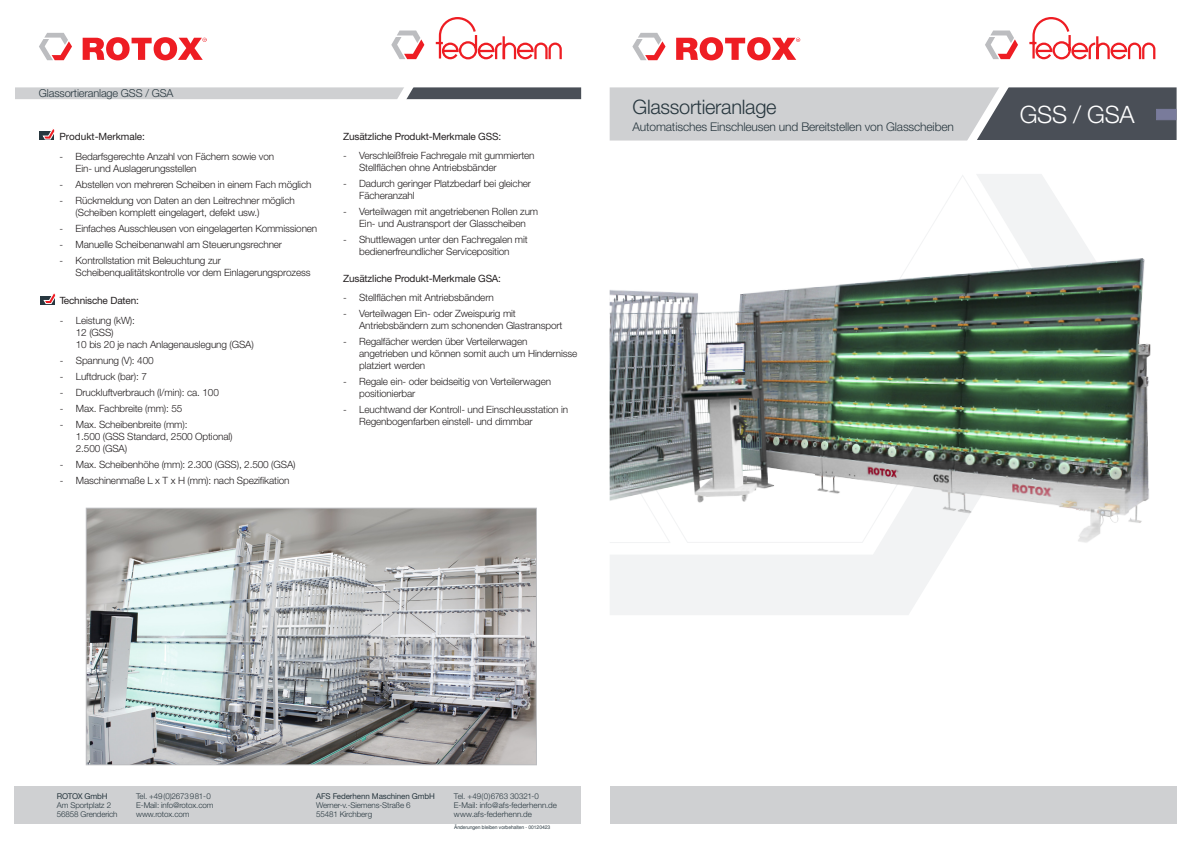
<style>
.page{position:relative;width:1191px;height:842px;background:#fff}
.page>*{position:absolute;margin:0;border:0;box-sizing:border-box;transform-origin:0 0}
.Headline{font:300 24px "Helvetica Neue";letter-spacing:-.015em;color:#fff}
.Headline-2{font:300 20px "Helvetica Neue";letter-spacing:-.015em;color:#28373f}
.Headline-3{font:300 12px "Helvetica Neue";letter-spacing:-.015em;color:#28373f}
.Headline-4{font:300 11px "Helvetica Neue";letter-spacing:-.015em;color:#28373f}
.Fließtext{font:300 10px/12px "Helvetica Neue";letter-spacing:-.015em;color:#231f20}
.Maschinenbezeichnug{font:10px "Helvetica Neue CE";letter-spacing:-.015em;color:#231f20}
.t1{font:300 8px/9px "Helvetica Neue";letter-spacing:-.015em;color:#28373f}
.t2{font:8px "Helvetica Neue CE";letter-spacing:-.015em;color:#28373f}
.t3{font:300 8px "Helvetica Neue";letter-spacing:.005em;color:#28373f}
.t4{font:5px "Helvetica";letter-spacing:-.015em;color:#28373f}
</style>
<div class="page">
<div style="left:40px;top:296px;width:14px;height:8px;background:#28373f"></div>
<svg style="left:44px;top:293px;width:12px;height:11px"></svg>
<div style="left:610px;top:569px;width:326px;height:46px;background:#f2f3f4"></div>
<div style="left:610px;top:786px;width:566px;height:37px;background:#cfd0d2"></div>
<div style="left:14px;top:786px;width:567px;height:37px;background:#cfd0d2"></div>
<img style="left:609px;top:254px;width:542px;height:315px">
<svg style="left:609px;top:17px;width:567px;height:237px"></svg>
<svg style="left:15px;top:17px;width:566px;height:123px"></svg>
<img style="left:88px;top:510px;width:447px;height:253px">
<div style="left:86px;top:508px;width:451px;height:257px;border:1px solid #bcbdc0"></div>
<p class="Headline-4" style="left:39px;top:86px;width:136px">Glassortieranlage GSS / GSA</p>
<p class="Maschinenbezeichnug" style="left:60px;top:130px;width:87px">Produkt-Merkmale:</p>
<p class="Fließtext" style="left:76px;top:150px;width:200px;text-indent:-16px">- Bedarfsgerechte Anzahl von Fächern sowie von<br>Ein- und Auslagerungsstellen</p>
<p class="Fließtext" style="left:60px;top:178px;width:253px">- Abstellen von mehreren Scheiben in einem Fach möglich</p>
<p class="Fließtext" style="left:76px;top:194px;width:221px;text-indent:-16px">- Rückmeldung von Daten an den Leitrechner möglich (Scheiben komplett eingelagert, defekt usw.)</p>
<p class="Fließtext" style="left:60px;top:222px;width:259px">- Einfaches Ausschleusen von eingelagerten Kommissionen</p>
<p class="Fließtext" style="left:60px;top:238px;width:224px">- Manuelle Scheibenanwahl am Steuerungsrechner</p>
<p class="Fließtext" style="left:76px;top:254px;width:236px;text-indent:-16px">- Kontrollstation mit Beleuchtung zur<br>Scheibenqualitätskontrolle vor dem Einlagerungsprozess</p>
<p class="Maschinenbezeichnug" style="left:60px;top:294px;width:81px">Technische Daten:</p>
<p class="Fließtext" style="left:76px;top:314px;width:179px;text-indent:-16px">- Leistung (kW):<br>12 (GSS)<br>10 bis 20 je nach Anlagenauslegung (GSA)</p>
<p class="Fließtext" style="left:60px;top:354px;width:95px">- Spannung (V): 400</p>
<p class="Fließtext" style="left:60px;top:370px;width:89px">- Luftdruck (bar): 7</p>
<p class="Fließtext" style="left:60px;top:386px;width:161px">- Druckluftverbrauch (l/min): ca. 100</p>
<p class="Fließtext" style="left:60px;top:402px;width:124px">- Max. Fachbreite (mm): 55</p>
<p class="Fließtext" style="left:76px;top:418px;width:158px;text-indent:-16px">- Max. Scheibenbreite (mm):<br>1.500 (GSS Standard, 2500 Optional)<br>2.500 (GSA)</p>
<p class="Fließtext" style="left:60px;top:458px;width:237px">- Max. Scheibenhöhe (mm): 2.300 (GSS), 2.500 (GSA)</p>
<p class="Fließtext" style="left:60px;top:474px;width:231px">- Maschinenmaße L x T x H (mm): nach Spezifikation</p>
<p class="Maschinenbezeichnug" style="left:343px;top:131px;width:160px">Zusätzliche Produkt-Merkmale GSS:</p>
<p class="Fließtext" style="left:359px;top:149px;width:177px;text-indent:-16px">- Verschleißfreie Fachregale mit gummierten<br>Stellflächen ohne Antriebsbänder</p>
<p class="Fließtext" style="left:359px;top:177px;width:173px;text-indent:-16px">- Dadurch geringer Platzbedarf bei gleicher<br>Fächeranzahl</p>
<p class="Fließtext" style="left:343px;top:205px;width:197px;text-align:center">- Verteilwagen mit angetriebenen Rollen zum<br>Ein- und Austransport der Glasscheiben</p>
<p class="Fließtext" style="left:343px;top:233px;width:186px;text-align:center">- Shuttlewagen unter den Fachregalen mit bedienerfreundlicher Serviceposition</p>
<p class="Maschinenbezeichnug" style="left:343px;top:273px;width:159px">Zusätzliche Produkt-Merkmale GSA:</p>
<p class="Fließtext" style="left:343px;top:291px;width:152px">- Stellflächen mit Antriebsbändern</p>
<p class="Fließtext" style="left:359px;top:307px;width:205px;text-indent:-16px">- Verteilwagen Ein- oder Zweispurig mit<br>Antriebsbändern zum schonenden Glastransport</p>
<p class="Fließtext" style="left:359px;top:335px;width:220px;text-indent:-16px">- Regalfächer werden über Verteilerwagen angetrieben und können somit auch um Hindernisse platziert werden</p>
<p class="Fließtext" style="left:359px;top:375px;width:193px;text-indent:-16px">- Regale ein- oder beidseitig von Verteilerwagen positionierbar</p>
<p class="Fließtext" style="left:359px;top:403px;width:210px;text-indent:-16px">- Leuchtwand der Kontroll- und Einschleusstation in<br>Regenbogenfarben einstell- und dimmbar</p>
<p class="Headline-2" style="left:632px;top:94px;width:146px">Glassortieranlage</p>
<p class="Headline-3" style="left:632px;top:119px;width:323px">Automatisches Einschleusen und Bereitstellen von Glasscheiben</p>
<p class="Headline" style="left:1019px;top:100px;width:116px">GSS / GSA</p>
<p class="t2" style="left:57px;top:791px;width:52px">ROTOX GmbH</p>
<p class="t1" style="left:57px;top:800px;width:56px">Am Sportplatz 2</p>
<p class="t1" style="left:57px;top:809px;width:62px">56858 Grenderich</p>
<p class="t1" style="left:136px;top:791px;width:79px">Tel. +49(0)2673 981-0<br>E-Mail: info@rotox.com</p>
<p class="t1" style="left:136px;top:809px;width:55px">www.rotox.com</p>
<p class="t2" style="left:316px;top:791px;width:120px">AFS Federhenn Maschinen GmbH</p>
<p class="t1" style="left:316px;top:800px;width:96px">Werner-v.-Siemens-Straße 6</p>
<p class="t1" style="left:316px;top:809px;width:58px">55481 Kirchberg</p>
<p class="t1" style="left:454px;top:791px;width:104px">Tel. +49(0)6763 30321-0<br>E-Mail: info@afs-federhenn.de</p>
<p class="t3" style="left:454px;top:809px;width:79px">www.afs-federhenn.de</p>
<p class="t4" style="left:454px;top:824px;width:98px">Änderungen bleiben vorbehalten - 00120423</p>
</div>
